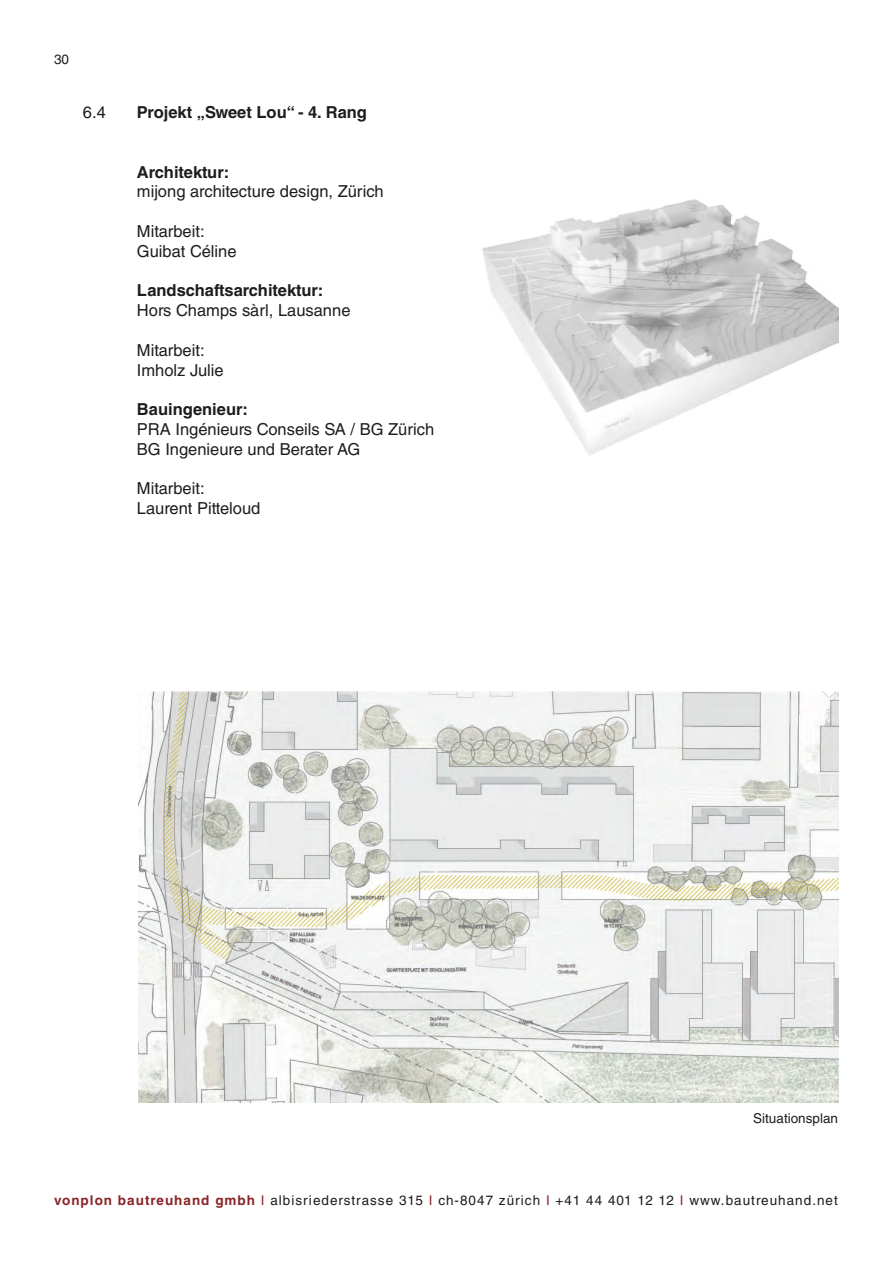
<style>
.page{position:relative;width:893px;height:1263px;background:#fff}
.page>*{position:absolute;margin:0;border:0;box-sizing:border-box;transform-origin:0 0}
.t1{font:16.5px "Helvetica LT Std";color:#1d1d1b}
.t2{font:700 16.5px "Helvetica LT Std";color:#1d1d1b}
.t3{font:13.5px "Helvetica LT Std";letter-spacing:.075em;color:#1d1d1b}
.t4{font:13.5px "Helvetica LT Std";color:#1d1d1b}
.s1{font-weight:700;color:#892528}
.s2{color:#892528}
</style>
<div class="page">
<img style="left:138px;top:691px;width:701px;height:412px">
<img style="left:482px;top:199px;width:357px;height:256px">
<p class="t3" style="left:54px;top:51px;width:17px">30</p>
<p class="t1" style="left:83px;top:103px;width:24px">6.4</p>
<p class="t2" style="left:137px;top:102px;width:232px">Projekt „Sweet Lou“ - 4. Rang</p>
<p class="t2" style="left:137px;top:162px;width:94px">Architektur:</p>
<p class="t1" style="left:137px;top:182px;width:248px">mijong architecture design, Zürich</p>
<p class="t1" style="left:137px;top:222px;width:69px">Mitarbeit:</p>
<p class="t1" style="left:137px;top:241px;width:101px">Guibat Céline</p>
<p class="t2" style="left:137px;top:280px;width:188px">Landschaftsarchitektur:</p>
<p class="t1" style="left:137px;top:301px;width:215px">Hors Champs sàrl, Lausanne</p>
<p class="t1" style="left:137px;top:340px;width:69px">Mitarbeit:</p>
<p class="t1" style="left:137px;top:360px;width:88px">Imholz Julie</p>
<p class="t2" style="left:137px;top:399px;width:113px">Bauingenieur:</p>
<p class="t1" style="left:137px;top:420px;width:299px">PRA Ingénieurs Conseils SA / BG Zürich</p>
<p class="t1" style="left:137px;top:439px;width:225px">BG Ingenieure und Berater AG</p>
<p class="t1" style="left:137px;top:479px;width:69px">Mitarbeit:</p>
<p class="t1" style="left:137px;top:499px;width:125px">Laurent Pitteloud</p>
<p class="t4" style="left:753px;top:1110px;width:86px">Situationsplan</p>
<p class="t3" style="left:54px;top:1192px;width:785px"><span class="s1">vonplon bautreuhand gmbh</span> <span class="s2">I</span> albisriederstrasse 315 <span class="s2">I</span> ch-8047 zürich <span class="s2">I</span> +41 44 401 12 12 <span class="s2">I</span> www.bautreuhand.net</p>
</div>
